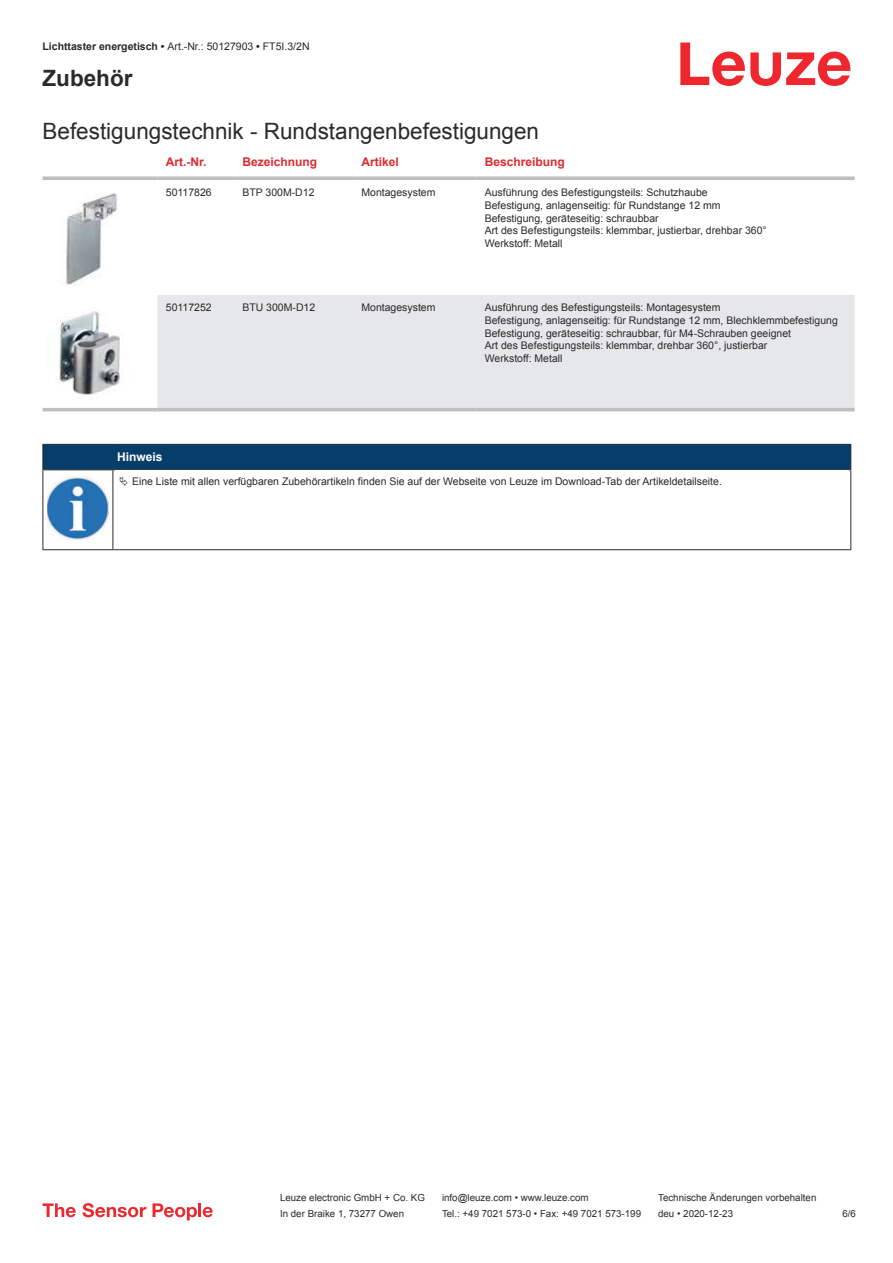
<style>
.page{position:relative;width:893px;height:1263px;background:#fff}
.page>*{position:absolute;margin:0;border:0;box-sizing:border-box;transform-origin:0 0}
.t1{font:22.5px "Arial";color:#2b292a}
.t2{font:700 22.5px "Arial";color:#2b292a}
.t3{font:700 12px "Arial";color:#db2a30}
.t4{font:700 12px "Arial";color:#fff}
.t5{font:10.5px/12.6px "Arial";color:#2b292a}
.t6{font:9.75px "Arial";color:#2b292a}
.s1{font-weight:700}
</style>
<div class="page">
<svg style="left:680px;top:43px;width:170px;height:43px"></svg>
<div style="left:157px;top:295px;width:698px;height:113px;background:#e6e7e9"></div>
<svg style="left:43px;top:176px;width:114px;height:4px"></svg>
<svg style="left:157px;top:176px;width:77px;height:4px"></svg>
<svg style="left:234px;top:176px;width:119px;height:4px"></svg>
<svg style="left:353px;top:176px;width:123px;height:4px"></svg>
<svg style="left:476px;top:176px;width:379px;height:4px;background:#c4c6c8"></svg>
<hr style="left:43px;top:408px;width:114px;height:3px;background:#bdbfc1">
<hr style="left:157px;top:408px;width:77px;height:3px;background:#bdbfc1">
<hr style="left:234px;top:408px;width:119px;height:3px;background:#bdbfc1">
<hr style="left:353px;top:408px;width:123px;height:3px;background:#bdbfc1">
<hr style="left:476px;top:408px;width:379px;height:3px;background:#bdbfc1">
<img style="left:66px;top:193px;width:52px;height:93px">
<img style="left:57px;top:311px;width:65px;height:84px">
<div style="left:43px;top:444px;width:808px;height:26px;background:#063d69"></div>
<hr style="left:113px;top:469px;width:738px;height:1px;background:#2b292a">
<hr style="left:43px;top:470px;width:1px;height:75px;background:#2b292a">
<hr style="left:113px;top:470px;width:1px;height:75px;background:#2b292a">
<hr style="left:850px;top:470px;width:1px;height:75px;background:#2b292a">
<hr style="left:43px;top:549px;width:70px;height:1px;background:#2b292a">
<hr style="left:113px;top:549px;width:738px;height:1px;background:#2b292a">
<img style="left:47px;top:476px;width:61px;height:63px">
<svg style="left:43px;top:1203px;width:33px;height:14px"></svg>
<svg style="left:83px;top:1203px;width:63px;height:14px"></svg>
<svg style="left:153px;top:1203px;width:44px;height:17px"></svg>
<hr style="left:198px;top:1203px;width:3px;height:14px;background:#ed272d">
<svg style="left:203px;top:1207px;width:10px;height:10px"></svg>
<p class="t5" style="left:43px;top:41px;width:269px"><span class="s1">Lichttaster energetisch •</span> Art.-Nr.: 50127903 <span class="s1">•</span> FT5I.3/2N</p>
<h1 class="t2" style="left:43px;top:70px;width:92px">Zubehör</h1>
<h1 class="t1" style="left:43px;top:123px;width:498px">Befestigungstechnik - Rundstangenbefestigungen</h1>
<p class="t3" style="left:166px;top:157px;width:42px">Art.-Nr.</p>
<p class="t3" style="left:242px;top:157px;width:76px">Bezeichnung</p>
<p class="t3" style="left:361px;top:157px;width:39px">Artikel</p>
<p class="t3" style="left:485px;top:157px;width:82px">Beschreibung</p>
<p class="t5" style="left:166px;top:187px;width:47px">50117826</p>
<p class="t5" style="left:242px;top:187px;width:74px">BTP 300M-D12</p>
<p class="t5" style="left:361px;top:187px;width:76px">Montagesystem</p>
<p class="t5" style="left:485px;top:187px;width:284px">Ausführung des Befestigungsteils: Schutzhaube Befestigung, anlagenseitig: für Rundstange 12 mm Befestigung, geräteseitig: schraubbar<br>Art des Befestigungsteils: klemmbar, justierbar, drehbar 360° Werkstoff: Metall</p>
<p class="t5" style="left:166px;top:302px;width:47px">50117252</p>
<p class="t5" style="left:242px;top:302px;width:74px">BTU 300M-D12</p>
<p class="t5" style="left:361px;top:302px;width:76px">Montagesystem</p>
<p class="t5" style="left:485px;top:302px;width:355px">Ausführung des Befestigungsteils: Montagesystem<br>Befestigung, anlagenseitig: für Rundstange 12 mm, Blechklemmbefestigung Befestigung, geräteseitig: schraubbar, für M4-Schrauben geeignet<br>Art des Befestigungsteils: klemmbar, drehbar 360°, justierbar<br>Werkstoff: Metall</p>
<p class="t4" style="left:117px;top:452px;width:47px">Hinweis</p>
<p class="t5" style="left:132px;top:476px;width:591px">Eine Liste mit allen verfügbaren Zubehörartikeln finden Sie auf der Webseite von Leuze im Download-Tab der Artikeldetailseite.</p>
<p class="t6" style="left:280px;top:1194px;width:146px">Leuze electronic GmbH + Co. KG</p>
<p class="t6" style="left:442px;top:1194px;width:148px">info@leuze.com • www.leuze.com</p>
<p class="t6" style="left:658px;top:1194px;width:160px">Technische Änderungen vorbehalten</p>
<p class="t6" style="left:280px;top:1210px;width:126px">In der Braike 1, 73277 Owen</p>
<p class="t6" style="left:442px;top:1210px;width:201px">Tel.: +49 7021 573-0 • Fax: +49 7021 573-199</p>
<p class="t6" style="left:658px;top:1210px;width:76px">deu • 2020-12-23</p>
<p class="t6" style="left:842px;top:1210px;width:15px">6 /6</p>
</div>
